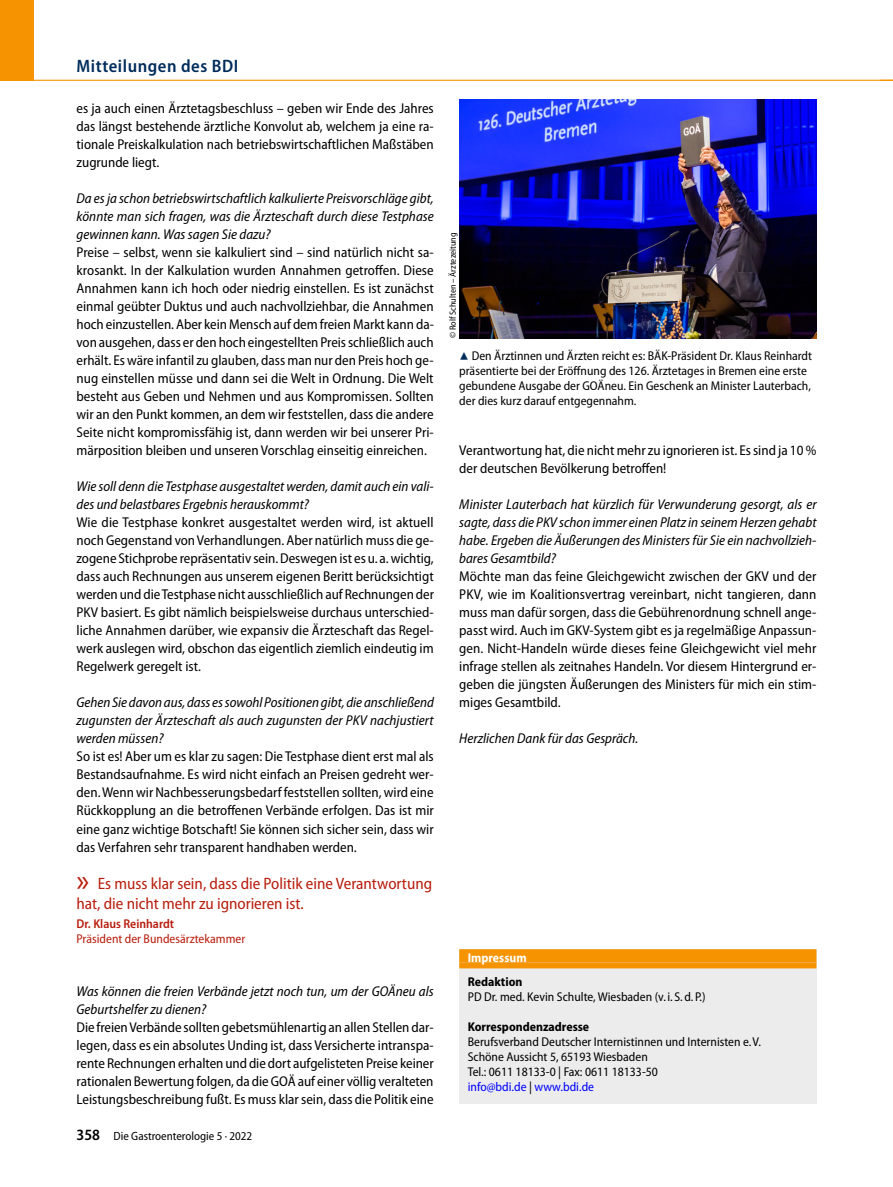
<style>
.page{position:relative;width:893px;height:1187px;background:#fff}
.page>*{position:absolute;margin:0;border:0;box-sizing:border-box;transform-origin:0 0}
.t1{font:600 semi-condensed 18px "Myriad Pro";letter-spacing:.03em;color:#002c5b}
.t2{font:semi-condensed 16.5px/19.5px "Myriad Pro";color:#b81d0d}
.t3{font:semi-condensed 14.25px/18px "Myriad Pro";color:#000;text-align:justify}
.t4{font:italic semi-condensed 14.25px/18px "Myriad Pro";color:#000;text-align:justify}
.t5{font:semi-condensed 12.75px/15px "Myriad Pro";color:#000}
.t6{font:semi-condensed 12.75px "Myriad Pro";color:#b81d0d}
.t7{font:700 semi-condensed 12.75px "Myriad Pro";color:#000}
.t8{font:600 semi-condensed 12.75px "Myriad Pro";color:#b81d0d}
.t9{font:700 semi-condensed 12.75px "Myriad Pro";color:#fff}
.t10{font:semi-condensed 12px "Myriad Pro";color:#000}
.t11{font:semi-condensed 9px "Myriad Pro";color:#000}
.s1{font-size:32.1px}
.s2{font-weight:600;font-size:15.75px}
.s3{font-family:"Blik Buttons";font-stretch:normal;color:#002c5b}
.s4{color:#00f}
</style>
<div class="page">
<div style="left:0;top:0;width:34px;height:81px;background:#f59300"></div>
<hr style="left:0;top:80px;width:893px;height:1px;background:#f59300">
<img style="left:459px;top:100px;width:357px;height:238px">
<div style="left:459px;top:949px;width:357px;height:154px;background:#ececec"></div>
<div style="left:459px;top:949px;width:357px;height:13px;background:#f59300"></div>
<div style="left:459px;top:962px;width:357px;height:6px;background:#f59300"></div>
<p class="t1" style="left:77px;top:56px;width:163px">Mitteilungen des BDI</p>
<p class="t3" style="left:77px;top:100px;width:359px">es ja auch einen Ärztetagsbeschluss – geben wir Ende des Jahres das längst bestehende ärztliche Konvolut ab, welchem ja eine ra&shy;tionale Preiskalkulation nach betriebswirtschaftlichen Maßstäben zugrunde liegt.</p>
<p class="t4" style="left:77px;top:190px;width:359px">Da es ja schon betriebswirtschaftlich kalkulierte Preisvorschläge gibt, könnte man sich fragen, was die Ärzteschaft durch diese Testphase gewinnen kann. Was sagen Sie dazu?</p>
<p class="t3" style="left:77px;top:244px;width:359px">Preise – selbst, wenn sie kalkuliert sind – sind natürlich nicht sa&shy;krosankt. In der Kalkulation wurden Annahmen getroffen. Diese Annahmen kann ich hoch oder niedrig einstellen. Es ist zunächst einmal geübter Duktus und auch nachvollziehbar, die Annahmen hoch einzustellen. Aber kein Mensch auf dem freien Markt kann da&shy;von ausgehen, dass er den hoch eingestellten Preis schließlich auch erhält. Es wäre infantil zu glauben, dass man nur den Preis hoch ge&shy;nug einstellen müsse und dann sei die Welt in Ordnung. Die Welt besteht aus Geben und Nehmen und aus Kompromissen. Sollten wir an den Punkt kommen, an dem wir feststellen, dass die andere Seite nicht kompromissfähig ist, dann werden wir bei unserer Pri&shy;märposition bleiben und unseren Vorschlag einseitig einreichen.</p>
<p class="t4" style="left:77px;top:478px;width:359px">Wie soll denn die Testphase ausgestaltet werden, damit auch ein vali&shy;des und belastbares Ergebnis herauskommt?</p>
<p class="t3" style="left:77px;top:514px;width:359px">Wie die Testphase konkret ausgestaltet werden wird, ist aktuell noch Gegenstand von Verhandlungen. Aber natürlich muss die ge&shy;zogene Stichprobe repräsentativ sein. Deswegen ist es u. a. wichtig, dass auch Rechnungen aus unserem eigenen Beritt berücksichtigt werden und die Testphase nicht ausschließlich auf Rechnungen der PKV basiert. Es gibt nämlich beispielsweise durchaus unterschied&shy;liche Annahmen darüber, wie expansiv die Ärzteschaft das Regel&shy;werk auslegen wird, obschon das eigentlich ziemlich eindeutig im Regelwerk geregelt ist.</p>
<p class="t4" style="left:77px;top:694px;width:359px">Gehen Sie davon aus, dass es sowohl Positionen gibt, die anschließend zugunsten der Ärzteschaft als auch zugunsten der PKV nachjustiert werden müssen?</p>
<p class="t3" style="left:77px;top:748px;width:359px">So ist es! Aber um es klar zu sagen: Die Testphase dient erst mal als Bestandsaufnahme. Es wird nicht einfach an Preisen gedreht wer&shy;den. Wenn wir Nachbesserungsbedarf feststellen sollten, wird eine Rückkopplung an die betroffenen Verbände erfolgen. Das ist mir eine ganz wichtige Botschaft! Sie können sich sicher sein, dass wir das Verfahren sehr transparent handhaben werden.</p>
<p class="t2" style="left:77px;top:874px;width:357px"><span class="s1">»</span> Es muss klar sein, dass die Politik eine Verantwortung hat, die nicht mehr zu ignorieren ist.</p>
<p class="t8" style="left:77px;top:916px;width:99px">Dr. Klaus Reinhardt</p>
<p class="t6" style="left:77px;top:931px;width:170px">Präsident der Bundesärztekammer</p>
<p class="t4" style="left:77px;top:982px;width:359px">Was können die freien Verbände jetzt noch tun, um der GOÄneu als<br>Geburtshelfer zu dienen?</p>
<p class="t3" style="left:77px;top:1018px;width:359px">Die freien Verbände sollten gebetsmühlenartig an allen Stellen dar&shy;legen, dass es ein absolutes Unding ist, dass Versicherte intranspa&shy;rente Rechnungen erhalten und die dort aufgelisteten Preise keiner rationalen Bewertung folgen, da die GOÄ auf einer völlig veralteten Leistungsbeschreibung fußt. Es muss klar sein, dass die Politik eine</p>
<p class="t10" style="left:77px;top:1129px;width:177px"><span class="s2">358</span> Die Gastroenterologie 5 · 2022</p>
<p class="t11" style="left:448px;top:338px;width:107px;rotate:-90deg">© Rolf Schulten – Ärztezeitung</p>
<p class="t5" style="left:459px;top:348px;width:354px"><span class="s3">8</span> Den Ärztinnen und Ärzten reicht es: BÄK-Präsident Dr. Klaus Reinhardt präsentierte bei der Eröffnung des 126. Ärztetages in Bremen eine erste gebundene Ausgabe der GOÄneu. Ein Geschenk an Minister Lauterbach, der dies kurz darauf entgegennahm.</p>
<p class="t3" style="left:459px;top:442px;width:359px">Verantwortung hat, die nicht mehr zu ignorieren ist. Es sind ja 10 % der deutschen Bevölkerung betroffen!</p>
<p class="t4" style="left:459px;top:496px;width:359px">Minister Lauterbach hat kürzlich für Verwunderung gesorgt, als er sagte, dass die PKV schon immer einen Platz in seinem Herzen gehabt habe. Ergeben die Äußerungen des Ministers für Sie ein nachvollzieh&shy;bares Gesamtbild?</p>
<p class="t3" style="left:459px;top:568px;width:359px">Möchte man das feine Gleichgewicht zwischen der GKV und der PKV, wie im Koalitionsvertrag vereinbart, nicht tangieren, dann muss man dafür sorgen, dass die Gebührenordnung schnell ange&shy;passt wird. Auch im GKV-System gibt es ja regelmäßige Anpassun&shy;gen. Nicht-Handeln würde dieses feine Gleichgewicht viel mehr infrage stellen als zeitnahes Handeln. Vor diesem Hintergrund er&shy;geben die jüngsten Äußerungen des Ministers für mich ein stim&shy;miges Gesamtbild.</p>
<p class="t4" style="left:459px;top:730px;width:181px">Herzlichen Dank für das Gespräch.</p>
<p class="t9" style="left:468px;top:950px;width:60px">Impressum</p>
<p class="t7" style="left:468px;top:974px;width:56px">Redaktion</p>
<p class="t5" style="left:468px;top:989px;width:239px">PD Dr. med. Kevin Schulte, Wiesbaden (v. i. S.d. P.)</p>
<p class="t7" style="left:468px;top:1019px;width:123px">Korrespondenzadresse</p>
<p class="t5" style="left:468px;top:1034px;width:295px">Berufsverband Deutscher Internistinnen und Internisten e.V.<br>Schöne Aussicht 5, 65193 Wiesbaden<br>Tel.: 0611 18133-0 | Fax: 0611 18133-50<br><span class="s4">info@bdi.de</span> | <span class="s4">www.bdi.de</span></p>
</div>
